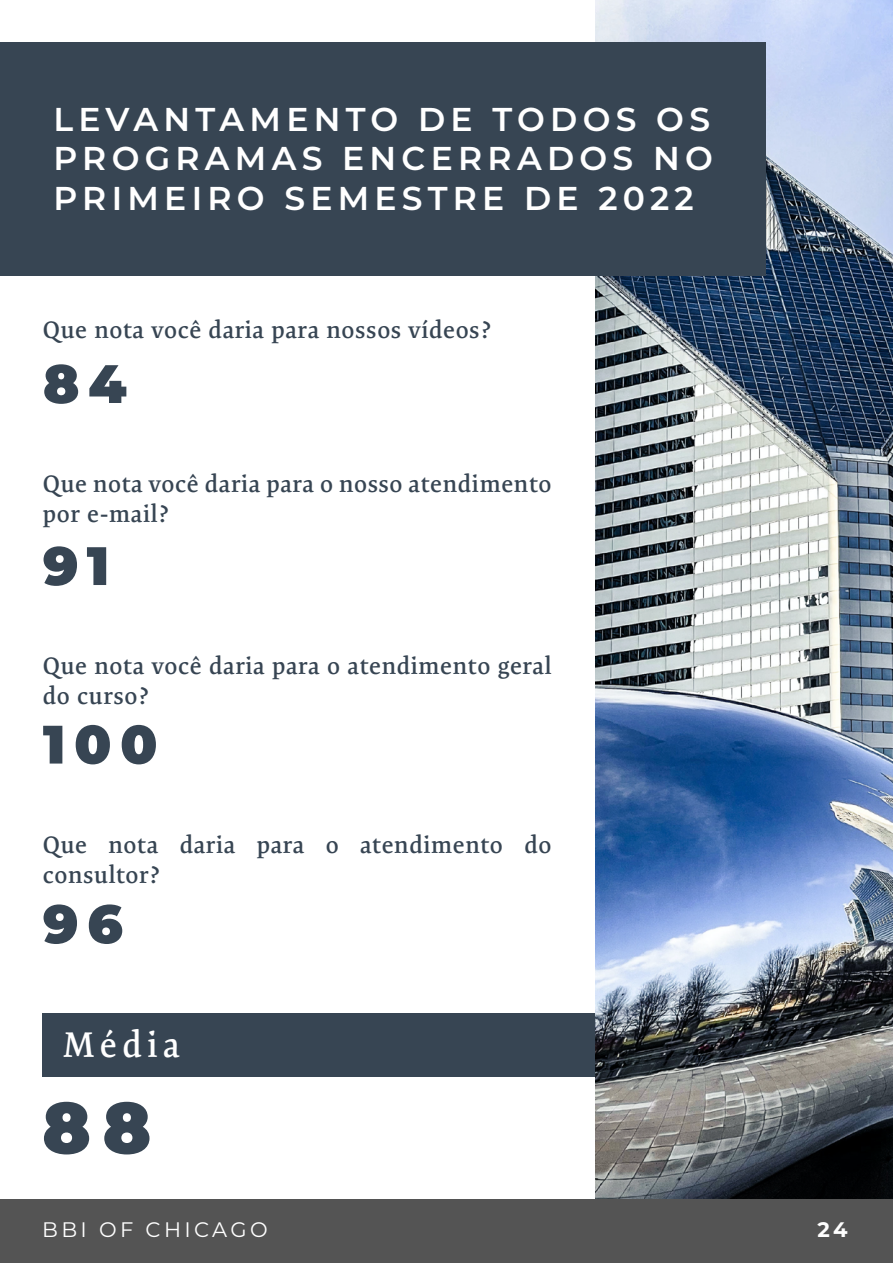
<style>
.page{position:relative;width:893px;height:1263px;background:#fff}
.page>*{position:absolute;margin:0;border:0;box-sizing:border-box;transform-origin:0 0}
.t1{font:900 72px "Montserrat";color:#374553}
.t2{font:900 54px "Montserrat";letter-spacing:.16em;color:#374553}
.t3{font:600 36px "Expo Serif Pro";letter-spacing:.16em;color:#fff;scale:.96 1}
.t4{font:600 33px/39.6px "Montserrat";letter-spacing:.16em;color:#fff;text-align:justify}
.t5{font:600 24px/30px "Expo Serif Pro";letter-spacing:.025em;color:#374553}
.t6{font:21px "Montserrat";letter-spacing:.16em;color:#fff}
.t7{font:700 21px "Montserrat";color:#fff}
</style>
<div class="page">
<img style="left:595px;top:0;width:298px;height:1199px">
<div style="left:0;top:43px;width:765px;height:233px;background:#374553"></div>
<div style="left:0;top:1199px;width:893px;height:64px;background:#545454"></div>
<div style="left:42px;top:1013px;width:553px;height:64px;background:#374553"></div>
<h3 class="t4" style="left:53px;top:98px;width:661px">LEVANTAMENTO DE TODOS OS PROGRAMAS ENCERRADOS NO PRIMEIRO SEMESTRE DE 2022</h3>
<p class="t5" style="left:43px;top:314px;width:450px">Que nota você daria para nossos vídeos?</p>
<h2 class="t2" style="left:43px;top:343px;width:85px">84</h2>
<p class="t5" style="left:43px;top:469px;width:510px">Que nota você daria para o nosso atendimento por e-mail?</p>
<h2 class="t2" style="left:43px;top:525px;width:68px">91</h2>
<p class="t5" style="left:43px;top:651px;width:510px">Que nota você daria para o atendimento geral do curso?</p>
<h2 class="t2" style="left:43px;top:704px;width:116px">100</h2>
<p class="t5" style="left:43px;top:829px;width:510px">Que nota daria para o atendimento do consultor?</p>
<h2 class="t2" style="left:43px;top:883px;width:82px">96</h2>
<h3 class="t3" style="left:63px;top:1022px;width:123px">Média</h3>
<h1 class="t1" style="left:42px;top:1074px;width:111px">88</h1>
<p class="t6" style="left:42px;top:1215px;width:227px">BBI OF CHICAGO</p>
<p class="t7" style="left:817px;top:1214px;width:32px">24</p>
</div>
